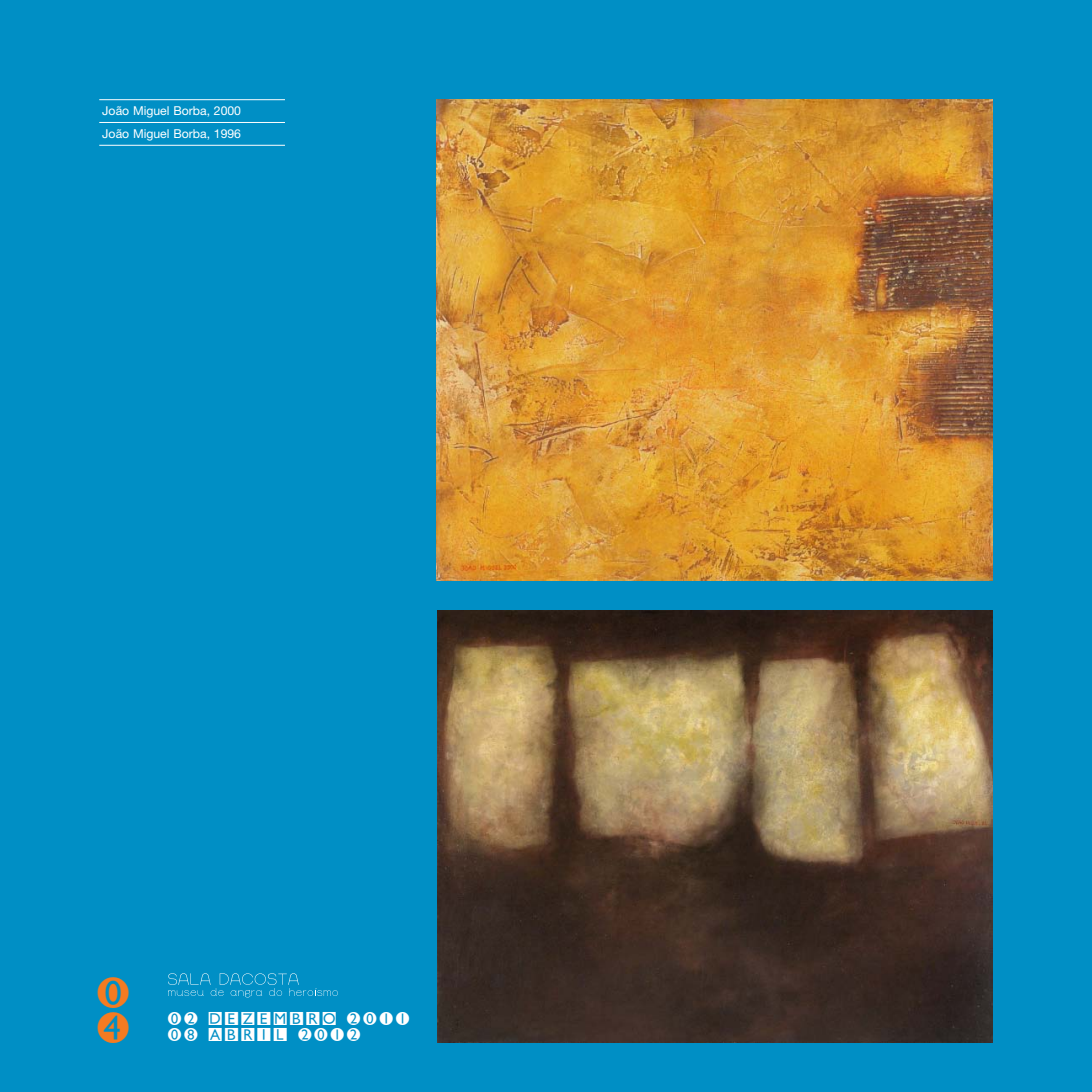
<style>
.page{position:relative;width:1092px;height:1092px;background:#fff}
.page>*{position:absolute;margin:0;border:0;box-sizing:border-box;transform-origin:0 0}
.t1{font:38.5px/35px "Omaha Dings";color:#f47b21}
.t2{font:16.28px/16.3px "Omaha Dings";color:#fff}
.t3{font:12.25px/22.8px "Helvetica Neue";color:#fff}
</style>
<div class="page">
<div style="left:0;top:0;width:1091px;height:1091px;background:#008fc5"></div>
<svg style="left:168px;top:973px;width:170px;height:24px"></svg>
<hr style="left:99px;top:122px;width:186px;height:1px;background:#fff">
<hr style="left:99px;top:99px;width:186px;height:1px;background:#fff">
<hr style="left:99px;top:145px;width:186px;height:1px;background:#fff">
<img style="left:437px;top:99px;width:555px;height:482px">
<img style="left:437px;top:610px;width:555px;height:432px">
<p class="t3" style="left:102px;top:99px;width:140px">João Miguel Borba, 2000<br>João Miguel Borba, 1996</p>
<h1 class="t1" style="left:98px;top:978px;width:40px">0<br>4</h1>
<h2 class="t2" style="left:168px;top:1011px;width:246px">02 DEZEMBRO 2011<br>08 ABRIL 2012</h2>
</div>
